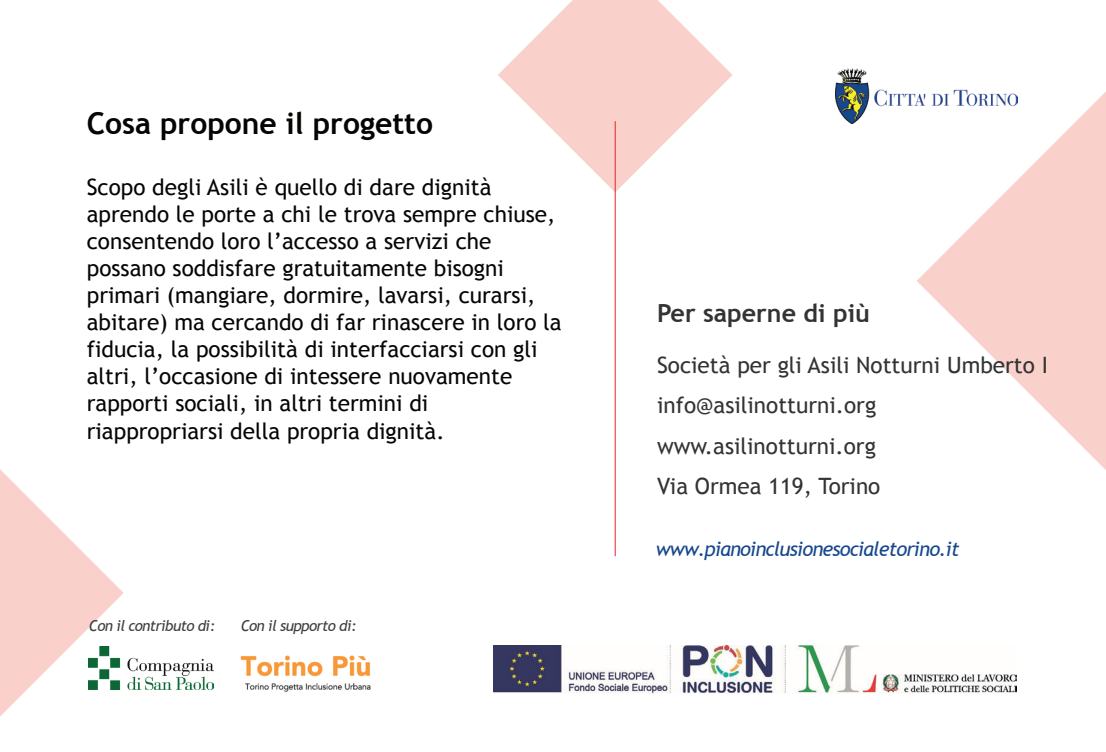
<style>
.page{position:relative;width:1106px;height:752px;background:#fff}
.page>*{position:absolute;margin:0;border:0;box-sizing:border-box;transform-origin:0 0}
.t1{font:700 30px "Trebuchet MS";color:#050504}
.t2{font:700 25px "Trebuchet MS";color:#323333}
.t3{font:22.5px/27px "Trebuchet MS";color:#050504}
.t4{font:22.5px/40px "Trebuchet MS";color:#323333}
.t5{font:italic 20px "Trebuchet MS";letter-spacing:-.04em;color:#17478d}
.t6{font:italic 15px "Trebuchet MS";letter-spacing:-.04em;color:#3e3e3f}
</style>
<div class="page">
<svg style="left:917px;top:92px;width:189px;height:378px;fill:#f9d1ca"></svg>
<svg style="left:0;top:469px;width:124px;height:248px;fill:#f9d1ca"></svg>
<svg style="left:498px;top:0;width:234px;height:192px;fill:#f9d1ca"></svg>
<hr style="left:615px;top:121px;width:1px;height:435px;background:#ea2026">
<img style="left:493px;top:645px;width:524px;height:48px">
<img style="left:240px;top:655px;width:131px;height:37px">
<img style="left:88px;top:645px;width:125px;height:44px">
<img style="left:835px;top:68px;width:182px;height:56px">
<h1 class="t1" style="left:87px;top:104px;width:348px">Cosa propone il progetto</h1>
<p class="t3" style="left:87px;top:174px;width:476px">Scopo degli Asili è quello di dare dignità aprendo le porte a chi le trova sempre chiuse, consentendo loro l’accesso a servizi che possano soddisfare gratuitamente bisogni primari (mangiare, dormire, lavarsi, curarsi, abitare) ma cercando di far rinascere in loro la fiducia, la possibilità di interfacciarsi con gli altri, l’occasione di intessere nuovamente rapporti sociali, in altri termini di riappropriarsi della propria dignità.</p>
<p class="t6" style="left:89px;top:616px;width:128px">Con il contributo di:</p>
<p class="t6" style="left:241px;top:617px;width:117px">Con il supporto di:</p>
<p class="t2" style="left:657px;top:297px;width:214px">Per saperne di più</p>
<p class="t4" style="left:657px;top:345px;width:392px">Società per gli Asili Notturni Umberto I info@asilinotturni.org www.asilinotturni.org<br>Via Ormea 119, Torino</p>
<p class="t5" style="left:656px;top:537px;width:305px">www.pianoinclusionesocialetorino.it</p>
</div>
